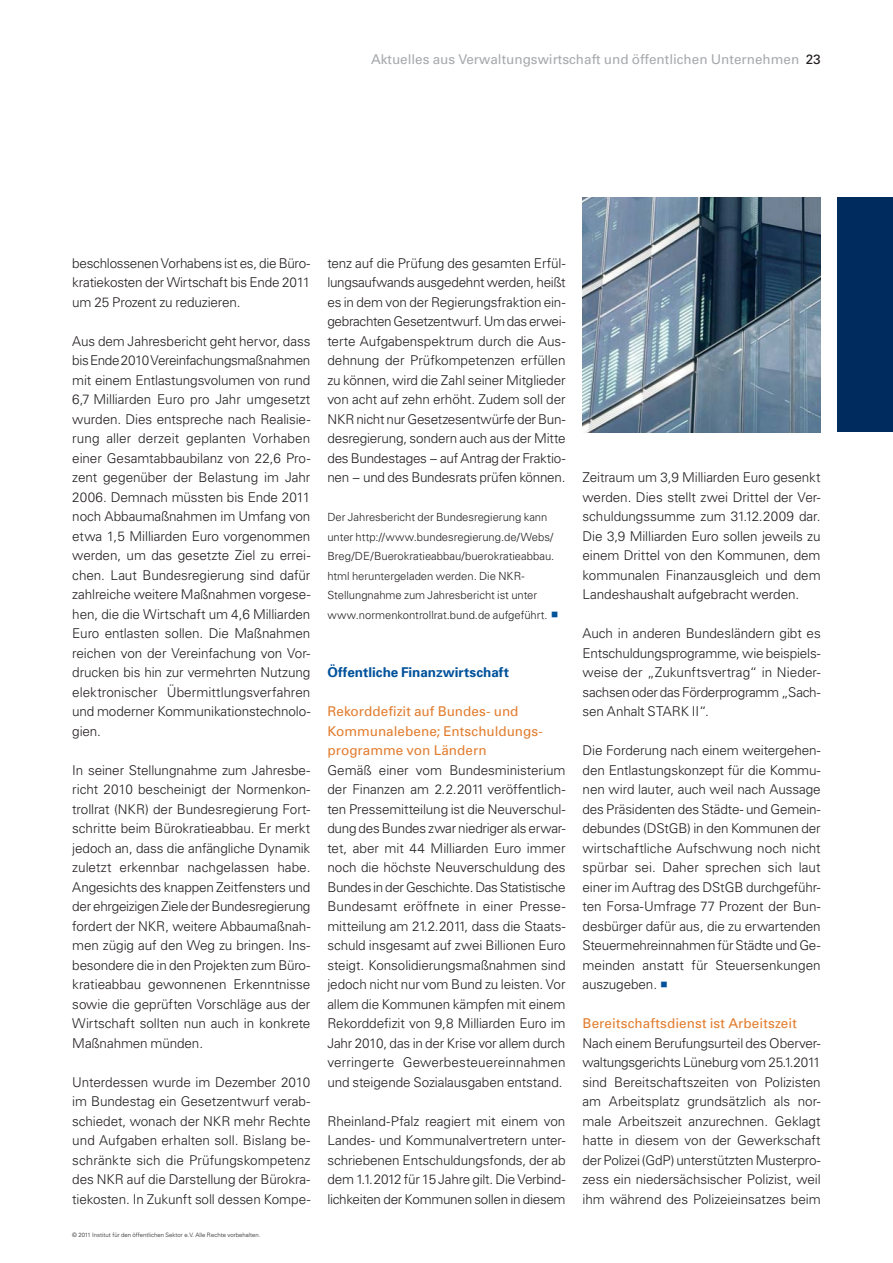
<style>
.page{position:relative;width:893px;height:1263px;background:#fff}
.page>*{position:absolute;margin:0;border:0;box-sizing:border-box;transform-origin:0 0}
.t1{font:300 13.5px/19.5px "Univers";letter-spacing:-.01em;color:#231f20;text-align:justify}
.t2{font:13.5px/19.5px "Univers";letter-spacing:.005em;color:#e27d2f}
.t3{font:13.5px "Univers";color:#a7a9ac}
.t4{font:700 13.5px "Univers";color:#00529b}
.t5{font:300 11.25px/19.5px "Univers";color:#231f20}
.t6{font:300 6px "Univers";color:#231f20}
.s1{color:#231f20}
</style>
<div class="page">
<div style="left:838px;top:198px;width:55px;height:234px;background:#002b5e"></div>
<img style="left:583px;top:198px;width:238px;height:234px">
<p class="t3" style="left:371px;top:54px;width:451px">Aktuelles aus Verwaltungswirtschaft und öffentlichen Unternehmen <span class="s1">23</span></p>
<p class="t1" style="left:72px;top:254px;width:240px">beschlossenen Vorhabens ist es, die Büro&shy;kratiekosten der Wirtschaft bis Ende 2011 um 25 Prozent zu reduzieren.</p>
<p class="t1" style="left:72px;top:332px;width:240px">Aus dem Jahresbericht geht hervor, dass bis Ende 2010 Vereinfachungsmaßnahmen mit einem Entlastungsvolumen von rund 6,7 Milliarden Euro pro Jahr umgesetzt wur den. Dies entspreche nach Reali sie&shy;rung aller derzeit geplanten Vorhaben einer Gesamtabbaubilanz von 22,6 Pro&shy;zent gegenüber der Belastung im Jahr 2006. Demnach müssten bis Ende 2011 noch Abbaumaßnahmen im Umfang von etwa 1,5 Milliarden Euro vorgenommen werden, um das gesetzte Ziel zu errei&shy;chen. Laut Bundesregierung sind dafür zahlreiche weitere Maßnahmen vorgese&shy;hen, die die Wirtschaft um 4,6 Milliarden Euro entlasten sollen. Die Maßnahmen reichen von der Vereinfachung von Vor&shy;drucken bis hin zur vermehrten Nutzung elektronischer Übermittlungsverfahren und moderner Kommunikationstechnolo&shy;gien.</p>
<p class="t1" style="left:72px;top:761px;width:240px">In seiner Stellungnahme zum Jahresbe&shy;richt 2010 bescheinigt der Normenkon&shy;trollrat (NKR) der Bundesregierung Fort&shy;schritte beim Bürokratieabbau. Er merkt jedoch an, dass die anfängliche Dynamik zuletzt erkennbar nachgelassen habe.<br>Angesichts des knappen Zeitfensters und der ehrgeizigen Ziele der Bundesregierung fordert der NKR, weitere Abbaumaßnah&shy;men zügig auf den Weg zu bringen. Ins&shy;besondere die in den Projekten zum Büro&shy;kratieabbau gewonnenen Erkenntnisse sowie die geprüften Vorschläge aus der Wirtschaft sollten nun auch in konkrete Maßnahmen münden.</p>
<p class="t1" style="left:72px;top:1073px;width:240px">Unterdessen wurde im Dezember 2010 im Bundestag ein Gesetzentwurf verab&shy;schie det, wonach der NKR mehr Rechte und Aufgaben erhalten soll. Bislang be&shy;schränkte sich die Prüfungskompetenz des NKR auf die Darstellung der Bürokra&shy;tiekosten. In Zukunft soll dessen Kompe-</p>
<p class="t6" style="left:72px;top:1233px;width:190px">© 2011 Institut für den öffentlichen Sektor e.V. Alle Rechte vorbehalten.</p>
<p class="t1" style="left:327px;top:254px;width:240px">tenz auf die Prüfung des gesamten Erfül&shy;lungsaufwands ausgedehnt werden, heißt es in dem von der Regierungsfraktion ein&shy;gebrachten Gesetzentwurf. Um das erwei&shy;terte Aufgabenspektrum durch die Aus&shy;dehnung der Prüfkompetenzen erfüllen zu können, wird die Zahl seiner Mitglieder von acht auf zehn erhöht. Zudem soll der NKR nicht nur Gesetzesentwürfe der Bun&shy;desregierung, sondern auch aus der Mitte des Bundestages − auf Antrag der Frak tio&shy;nen − und des Bundesrats prüfen können .</p>
<p class="t5" style="left:327px;top:508px;width:228px">Der Jahresbericht der Bundesregierung kann unter http://www.bundesregierung.de/Webs/ Breg/DE/Buerokratieabbau/buerokratieabbau. html heruntergeladen werden. Die NKR-Stellungnahme zum Jahresbericht ist unter www.normenkontrollrat.bund.de aufgeführt.</p>
<p class="t4" style="left:327px;top:667px;width:183px">Öffentliche Finanzwirtschaft</p>
<p class="t2" style="left:327px;top:703px;width:217px">Rekorddefizit auf Bundes- und<br>Kommunalebene; Entschuldungs&shy;programme von Ländern</p>
<p class="t1" style="left:327px;top:761px;width:240px">Gemäß einer vom Bundesministerium der Finanzen am 2.2.2011 veröffentlich - ten Pres semitteilung ist die Neuver schul&shy;dung des Bundes zwar niedriger als erwar&shy;tet, aber mit 44 Milliarden Euro immer noch die höchste Neuverschuldung des Bun des in der Geschichte. Das Statistische Bun desamt eröffnete in einer Presse&shy;mitteilung am 21.2.2011, dass die Staats&shy;schuld insgesamt auf zwei Billionen Euro steigt. Konsolidierungsmaßnahmen sind jedoch nicht nur vom Bund zu leisten. Vor allem die Kommunen kämpfen mit einem Rekord defizit von 9,8 Milliarden Euro im Jahr 2010, das in der Krise vor allem durch verringerte Gewerbesteuereinnahmen und steigende Sozialausgaben entstand.</p>
<p class="t1" style="left:327px;top:1112px;width:240px">Rheinland-Pfalz reagiert mit einem von Landes- und Kommunalvertretern unter&shy;schriebenen Entschuldungsfonds, der ab dem 1.1.2012 für 15 Jahre gilt. Die Verbind&shy;lichkeiten der Kommunen sollen in diesem</p>
<p class="t1" style="left:583px;top:469px;width:240px">Zeitraum um 3,9 Milliarden Euro gesenkt werden. Dies stellt zwei Drittel der Ver&shy;schuldungssumme zum 31.12.2009 dar.<br>Die 3,9 Milliarden Euro sollen jeweils zu einem Drittel von den Kommunen, dem kommunalen Finanzausgleich und dem Landeshaushalt aufgebracht werden.</p>
<p class="t1" style="left:583px;top:625px;width:240px">Auch in anderen Bundesländern gibt es Entschuldungsprogramme, wie beispiels&shy;weise der „Zukunftsvertrag“ in Nie der&shy;sach sen oder das Förderprogramm „Sach&shy;sen Anhalt STARK II“.</p>
<p class="t1" style="left:583px;top:742px;width:240px">Die Forderung nach einem weitergehen&shy;den Entlastungskonzept für die Kommu&shy;nen wird lauter, auch weil nach Aussage des Präsidenten des Städte- und Gemein&shy;debundes (DStGB) in den Kommunen der wirtschaftliche Aufschwung noch nicht spürbar sei. Daher sprechen sich laut einer im Auftrag des DStGB durchgeführ&shy;ten Forsa-Umfrage 77 Prozent der Bun&shy;desbürger dafür aus, die zu erwartenden Steuermehreinnahmen für Städte und Ge&shy;mein den anstatt für Steuersenkungen aus zugeben.</p>
<p class="t2" style="left:583px;top:1015px;width:216px">Bereitschaftsdienst ist Arbeitszeit</p>
<p class="t1" style="left:583px;top:1034px;width:240px">Nach einem Berufungsurteil des Oberver&shy;waltungsgerichts Lüneburg vom 25.1.2011 sind Bereitschaftszeiten von Polizisten am Arbeitsplatz grundsätzlich als nor&shy;male Arbeitszeit anzurechnen. Geklagt hatte in diesem von der Gewerkschaft der Polizei (GdP) unterstützten Musterpro&shy;zess ein niedersächsischer Polizist, weil ihm während des Polizeieinsatzes beim</p>
</div>
